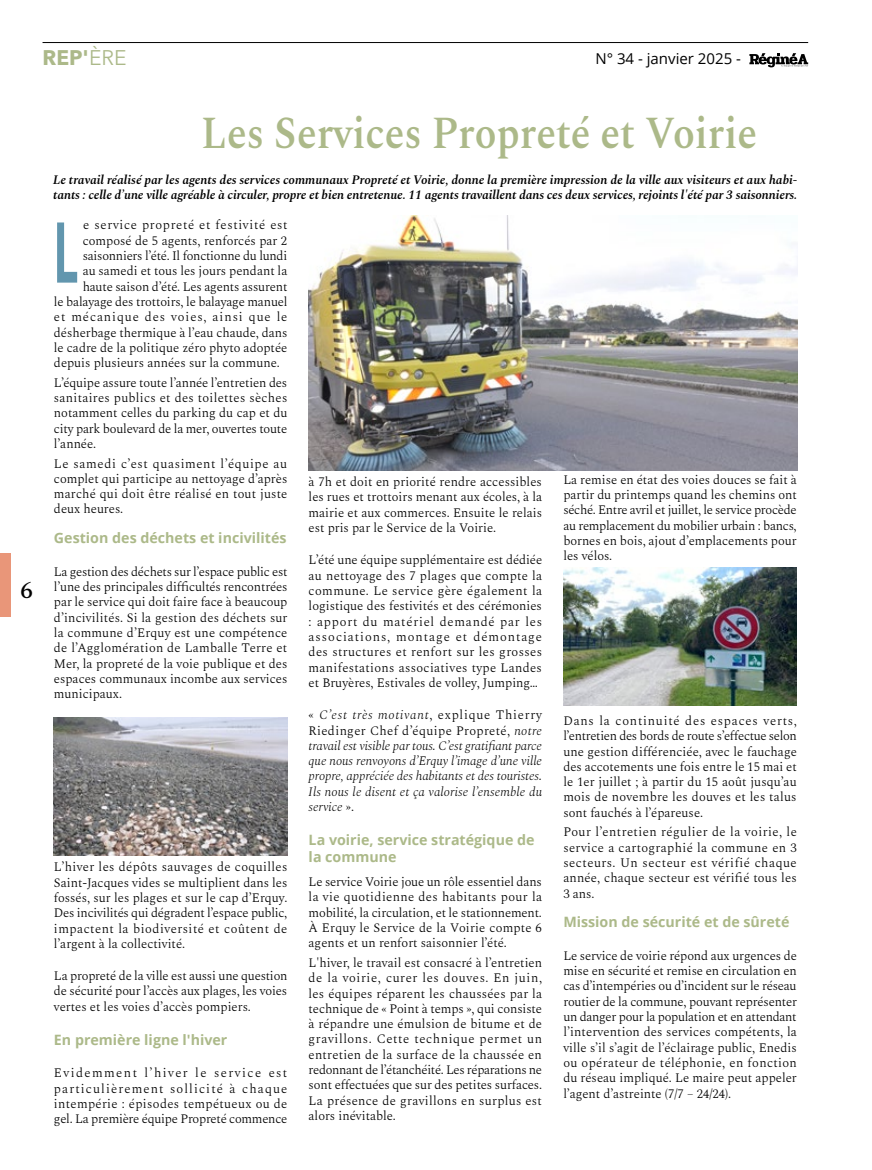
<style>
.page{position:relative;width:872px;height:1170px;background:#fff}
.page>*{position:absolute;margin:0;border:0;box-sizing:border-box;transform-origin:0 0}
.t1{font:condensed 75.15px "AIAG";color:#6296ae}
.t2{font:600 45px "Spectral";color:#acb989;scale:.89 1}
.t3{font:500 24px "Spectral";color:#000}
.t4{font:700 21px "Avenir Next LT Pro";color:#acb989}
.t5{font:15px "Open Sans";color:#000}
.t6{font:700 14.25px/17.1px "Open Sans";color:#acb989}
.t7{font:300 12.75px/15.3px "Spectral";color:#000;text-align:justify}
.t8{font:italic 600 12.75px/15.3px "Spectral";letter-spacing:-.005em;color:#000}
.t9{font:italic 300 12.75px/15.3px "Spectral";letter-spacing:.01em;color:#000;text-align:justify}
.t10{font:300 12.75px "Spectral";letter-spacing:-.02em;color:#000}
.t11{font:300 12.75px "Spectral";letter-spacing:.05em;color:#000}
.t12{font:300 12.75px "Spectral";letter-spacing:.07em;color:#000}
.s1{font-weight:400}
.s2{font-style:normal}
</style>
<div class="page">
<img style="left:54px;top:717px;width:233px;height:138px">
<img style="left:309px;top:216px;width:489px;height:255px">
<img style="left:563px;top:567px;width:233px;height:138px">
<div style="left:0;top:553px;width:11px;height:64px;background:#e99679"></div>
<svg style="left:749px;top:53px;width:59px;height:14px"></svg>
<hr style="left:43px;top:42px;width:765px;height:1px;background:#000">
<h3 class="t4" style="left:43px;top:44px;width:85px">REP'<span class="s1">ÈRE</span></h3>
<p class="t5" style="left:595px;top:49px;width:147px">N° 34 - janvier 2025 -</p>
<h3 class="t3" style="left:20px;top:572px;width:14px">6</h3>
<h2 class="t2" style="left:201px;top:100px;width:626px">Les Services Propreté et Voirie</h2>
<p class="t8" style="left:53px;top:171px;width:746px">Le travail réalisé par les agents des services communaux Propreté et Voirie, donne la première impression de la ville aux visiteurs et aux habi&shy;tants : celle d’une ville agréable à circuler, propre et bien entretenue. 11 agents travaillent dans ces deux services, rejoints l'été par 3 saisonniers.</p>
<h1 class="t1" style="left:54px;top:222px;width:28px">L</h1>
<p class="t11" style="left:83px;top:216px;width:206px">e service propreté et festivité est</p>
<p class="t7" style="left:83px;top:232px;width:206px">composé de 5 agents, renforcés par 2</p>
<p class="t10" style="left:83px;top:246px;width:206px">saisonniers l’été. Il fonctionne du lundi</p>
<p class="t7" style="left:83px;top:262px;width:206px">au samedi et tous les jours pendant la</p>
<p class="t7" style="left:83px;top:278px;width:206px">haute saison d’été. Les agents assurent</p>
<p class="t7" style="left:54px;top:293px;width:235px">le balayage des trottoirs, le balayage manuel</p>
<p class="t12" style="left:54px;top:308px;width:235px">et mécanique des voies, ainsi que le</p>
<p class="t7" style="left:54px;top:324px;width:235px">désherbage thermique à l’eau chaude, dans</p>
<p class="t7" style="left:54px;top:339px;width:235px">le cadre de la politique zéro phyto adoptée</p>
<p class="t7" style="left:54px;top:354px;width:227px">depuis plusieurs années sur la commune.</p>
<p class="t7" style="left:54px;top:374px;width:235px">L’équipe assure toute l’année l’entretien des sanitaires publics et des toilettes sèches notamment celles du parking du cap et du city park boulevard de la mer, ouvertes toute l’année.</p>
<p class="t7" style="left:54px;top:454px;width:235px">Le samedi c’est quasiment l’équipe au complet qui participe au nettoyage d’après marché qui doit être réalisé en tout juste deux heures.</p>
<p class="t6" style="left:54px;top:529px;width:234px">Gestion des déchets et incivilités</p>
<p class="t7" style="left:54px;top:563px;width:235px">La gestion des déchets sur l’espace public est l’une des principales difficultés rencontrées par le service qui doit faire face à beaucoup d’incivilités. Si la gestion des déchets sur la commune d’Erquy est une compétence de l’Agglomération de Lamballe Terre et Mer, la propreté de la voie publique et des espaces communaux incombe aux services municipaux.</p>
<p class="t7" style="left:563px;top:471px;width:235px">La remise en état des voies douces se fait à partir du printemps quand les chemins ont séché. Entre avril et juillet, le service procède au remplacement du mobilier urbain : bancs, bornes en bois, ajout d’emplacements pour les vélos.</p>
<p class="t7" style="left:309px;top:473px;width:235px">à 7h et doit en priorité rendre accessibles les rues et trottoirs menant aux écoles, à la mairie et aux commerces. Ensuite le relais est pris par le Service de la Voirie.</p>
<p class="t7" style="left:309px;top:551px;width:235px">L’été une équipe supplémentaire est dédiée au nettoyage des 7 plages que compte la commune. Le service gère également la logistique des festivités et des cérémonies : apport du matériel demandé par les associations, montage et démontage des structures et renfort sur les grosses manifestations associatives type Landes et Bruyères, Estivales de volley, Jumping…</p>
<p class="t9" style="left:309px;top:706px;width:235px"><span class="s2">«</span> C’est très motivant<span class="s2">, explique Thierry Riedinger Chef d’équipe Propreté,</span> notre travail est visible par tous. C’est gratifiant parce que nous renvoyons d’Erquy l’image d’une ville propre, appréciée des habitants et des touristes.<br>Ils nous le disent et ça valorise l’ensemble du service <span class="s2">».</span></p>
<p class="t6" style="left:309px;top:831px;width:227px">La voirie, service stratégique de la commune</p>
<p class="t7" style="left:309px;top:873px;width:235px">Le service Voirie joue un rôle essentiel dans la vie quotidienne des habitants pour la mobilité, la circulation, et le stationnement.<br>À Erquy le Service de la Voirie compte 6 agents et un renfort saisonnier l’été.</p>
<p class="t7" style="left:309px;top:954px;width:235px">L'hiver, le travail est consacré à l’entretien de la voirie, curer les douves. En juin, les équipes réparent les chaussées par la technique de « Point à temps », qui consiste à répandre une émulsion de bitume et de gravillons. Cette technique permet un entretien de la surface de la chaussée en redonnant de l’étanchéité. Les réparations ne sont effectuées que sur des petites surfaces.<br>La présence de gravillons en surplus est alors inévitable.</p>
<p class="t7" style="left:563px;top:712px;width:235px">Dans la continuité des espaces verts, l’entretien des bords de route s’effectue selon une gestion différenciée, avec le fauchage des accotements une fois entre le 15 mai et le 1er juillet ; à partir du 15 août jusqu’au mois de novembre les douves et les talus sont fauchés à l’épareuse.</p>
<p class="t7" style="left:563px;top:823px;width:235px">Pour l’entretien régulier de la voirie, le service a cartographié la commune en 3 secteurs. Un secteur est vérifié chaque année, chaque secteur est vérifié tous les 3 ans.</p>
<p class="t6" style="left:563px;top:913px;width:228px">Mission de sécurité et de sûreté</p>
<p class="t7" style="left:563px;top:946px;width:235px">Le service de voirie répond aux urgences de mise en sécurité et remise en circulation en cas d’intempéries ou d’incident sur le réseau routier de la commune, pouvant représenter un danger pour la population et en attendant l’intervention des services compétents, la ville s’il s’agit de l’éclairage public, Enedis ou opérateur de téléphonie, en fonction du réseau impliqué. Le maire peut appeler l’agent d’astreinte (7/7 – 24/24).</p>
<p class="t7" style="left:54px;top:858px;width:235px">L’hiver les dépôts sauvages de coquilles Saint-Jacques vides se multiplient dans les fossés, sur les plages et sur le cap d’Erquy.<br>Des incivilités qui dégradent l’espace public, impactent la biodiversité et coûtent de l’argent à la collectivité.</p>
<p class="t7" style="left:54px;top:967px;width:235px">La propreté de la ville est aussi une question de sécurité pour l’accès aux plages, les voies vertes et les voies d’accès pompiers.</p>
<p class="t6" style="left:54px;top:1030px;width:175px">En première ligne l'hiver</p>
<p class="t7" style="left:54px;top:1064px;width:235px">Evidemment l’hiver le service est particulièrement sollicité à chaque intempérie : épisodes tempétueux ou de gel. La première équipe Propreté commence</p>
</div>
